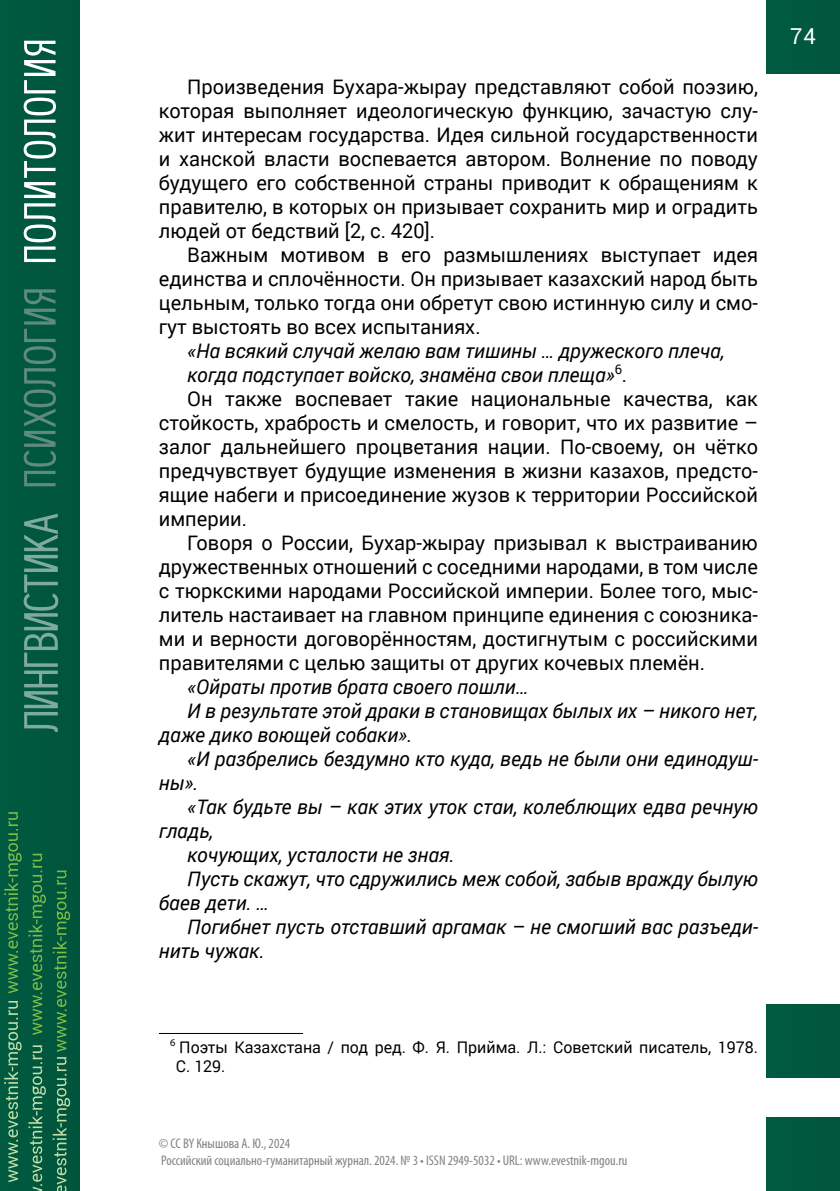
<style>
.page{position:relative;width:840px;height:1191px;background:#fff}
.page>*{position:absolute;margin:0;border:0;box-sizing:border-box;transform-origin:0 0}
.t1{font:22px "Roberto Sans";color:#fff}
.Основной_текст{font:20px/24px "Roberto Sans";color:#000;text-align:justify}
.Основной_текст-2{font:italic 20px/24px "Roberto Sans";color:#000}
.Сноска{font:16px/19.2px "Roberto Sans";color:#000}
.t2{font:condensed 14px/16.8px "Myriad Pro";color:#808285}
.s1{font-style:normal}
</style>
<div class="page">
<div style="left:0;top:0;width:79px;height:1191px;background:#00573d"></div>
<div style="left:766px;top:0;width:73px;height:74px;background:#00583f"></div>
<svg style="left:4px;top:1001px;width:18px;height:181px"></svg>
<svg style="left:4px;top:812px;width:18px;height:181px"></svg>
<svg style="left:28px;top:853px;width:18px;height:182px"></svg>
<svg style="left:53px;top:870px;width:17px;height:181px"></svg>
<svg style="left:28px;top:1045px;width:18px;height:146px"></svg>
<svg style="left:53px;top:1057px;width:17px;height:134px"></svg>
<svg style="left:24px;top:41px;width:32px;height:221px"></svg>
<svg style="left:24px;top:289px;width:32px;height:197px"></svg>
<div style="left:766px;top:1004px;width:73px;height:73px;background:#00583f"></div>
<div style="left:766px;top:1117px;width:73px;height:74px;background:#00583f"></div>
<svg style="left:24px;top:513px;width:34px;height:219px"></svg>
<hr style="left:159px;top:1033px;width:144px;height:1px;background:#000">
<p class="Основной_текст" style="left:159px;top:73px;width:600px;text-indent:28px">Произведения Бухара-жырау представляют собой поэзию, которая выполняет идеологическую функцию, зачастую слу&shy;жит интересам государства. Идея сильной государственности и ханской власти воспевается автором. Волнение по поводу будущего его собственной страны приводит к обращениям к правителю, в которых он призывает сохранить мир и оградить людей от бедствий [2, с. 420].</p>
<p class="Основной_текст" style="left:159px;top:241px;width:600px;text-indent:28px">Важным мотивом в его размышлениях выступает идея единства и сплочённости. Он призывает казахский народ быть цельным, только тогда они обретут свою истинную силу и смо&shy;гут выстоять во всех испытаниях.</p>
<p class="Основной_текст-2" style="left:187px;top:337px;width:538px">«На всякий случай желаю вам тишины … дружеского плеча,</p>
<p class="Основной_текст-2" style="left:187px;top:361px;width:441px">когда подступает войско, знамёна свои плеща»<sup>6</sup><span class="s1">.</span></p>
<p class="Основной_текст" style="left:159px;top:385px;width:600px;text-indent:28px">Он также воспевает такие национальные качества, как стойкость, храбрость и смелость, и говорит, что их развитие – залог дальнейшего процветания нации. По-своему, он чётко предчувствует будущие изменения в жизни казахов, предсто&shy;ящие набеги и присоединение жузов к территории Российской империи.</p>
<p class="Основной_текст" style="left:159px;top:529px;width:600px;text-indent:28px">Говоря о России, Бухар-жырау призывал к выстраиванию дружественных отношений с соседними народами, в том числе с тюркскими народами Российской империи. Более того, мыс&shy;литель настаивает на главном принципе единения с союзника&shy;ми и верности договорённостям, достигнутым с российскими правителями с целью защиты от других кочевых племён.</p>
<p class="Основной_текст-2" style="left:187px;top:673px;width:342px">«Ойраты против брата своего пошли…</p>
<p class="Основной_текст-2" style="left:159px;top:697px;width:600px;text-indent:28px">И в результате этой драки в становищах былых их – никого нет, даже дико воющей собаки».</p>
<p class="Основной_текст-2" style="left:159px;top:745px;width:600px;text-indent:28px">«И разбрелись бездумно кто куда, ведь не были они единодуш&shy;ны».</p>
<p class="Основной_текст-2" style="left:159px;top:793px;width:600px;text-indent:28px">«Так будьте вы – как этих уток стаи, колеблющих едва речную гладь,</p>
<p class="Основной_текст-2" style="left:187px;top:841px;width:268px">кочующих, усталости не зная.</p>
<p class="Основной_текст-2" style="left:159px;top:865px;width:600px;text-indent:28px">Пусть скажут, что сдружились меж собой, забыв вражду былую баев дети. …</p>
<p class="Основной_текст-2" style="left:159px;top:913px;width:600px;text-indent:28px">Погибнет пусть отставший аргамак – не смогший вас разъеди&shy;нить чужак.</p>
<p class="Сноска" style="left:176px;top:1036px;width:583px;text-indent:-6px"><sup>6</sup> Поэты Казахстана / под ред. Ф. Я. Прийма. Л.: Советский писатель, 1978.<br>С. 129.</p>
<p class="t2" style="left:159px;top:1134px;width:469px">© CC BY Кнышова А. Ю., 2024<br>Российский социально-гуманитарный журнал. 2024. № 3 • ISSN 2949-5032 • URL: www.evestnik-mgou.ru</p>
<p class="t1" style="left:789px;top:19px;width:27px">74</p>
</div>
